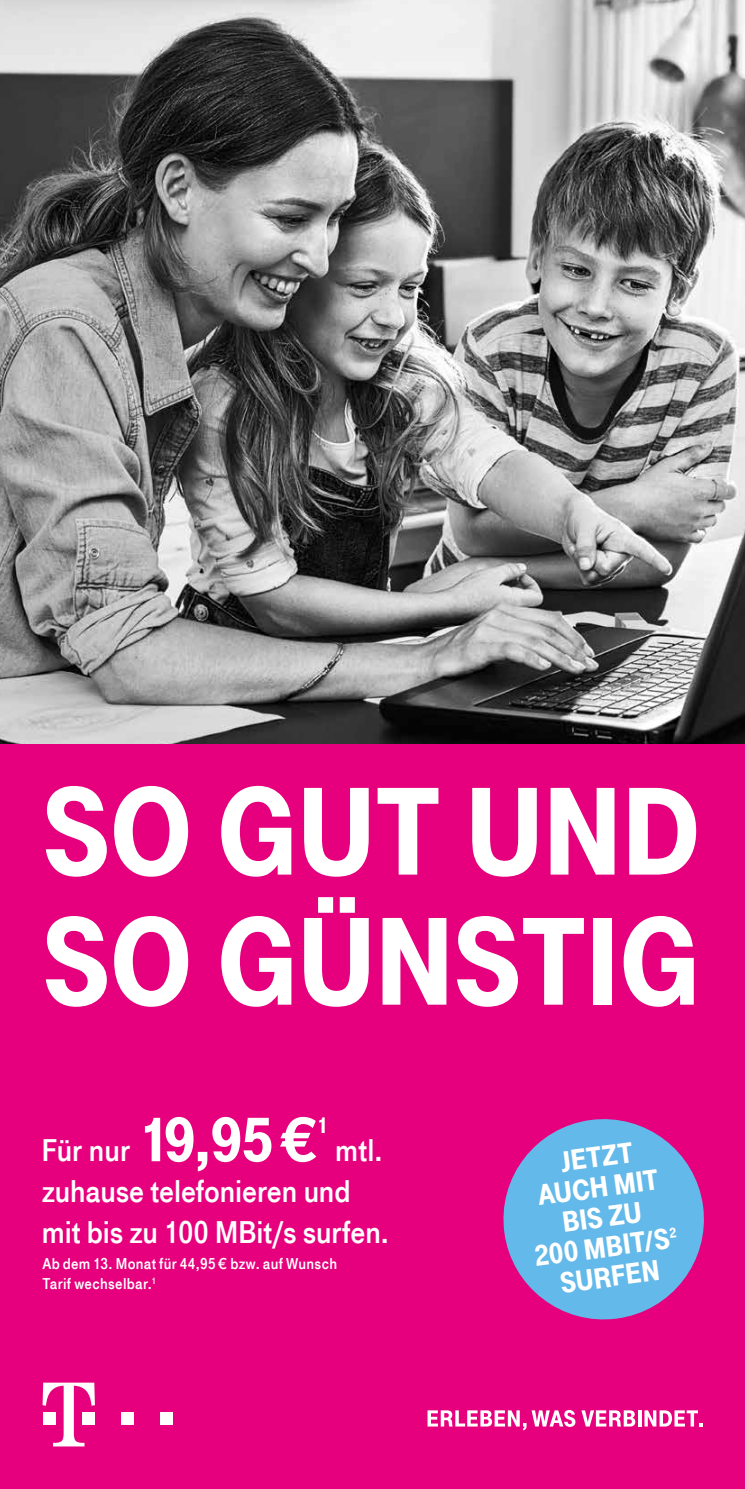
<style>
.page{position:relative;width:745px;height:1489px;background:#fff}
.page>*{position:absolute;margin:0;border:0;box-sizing:border-box;transform-origin:0 0}
.t1{font:900 130px/130px "Tele Grotesk Headline";color:#fff}
.t2{font:32.5px/40.8px "Tele Grotesk Fett";letter-spacing:-.005em;color:#fff}
.t3{font:900 30px/30px "Tele Grotesk Headline";color:#fff;text-align:center}
.t4{font:900 23.25px "Tele Grotesk Headline";color:#fff}
.t5{font:16.25px/20.2px "Tele Grotesk Fett";letter-spacing:.02em;color:#fff}
.s1{font-family:"Tele Grotesk Headline";font-weight:900;font-size:65px}
</style>
<div class="page">
<img style="left:0;top:0;width:744px;height:744px">
<div style="left:0;top:744px;width:744px;height:744px;background:#e6007d"></div>
<div style="left:121px;top:1411px;width:13px;height:13px;background:#fff"></div>
<div style="left:159px;top:1411px;width:13px;height:13px;background:#fff"></div>
<svg style="left:43px;top:1382px;width:52px;height:64px"></svg>
<svg style="left:427px;top:1410px;width:148px;height:20px"></svg>
<svg style="left:581px;top:1410px;width:54px;height:16px"></svg>
<svg style="left:638px;top:1410px;width:3px;height:16px"></svg>
<svg style="left:644px;top:1410px;width:58px;height:16px"></svg>
<svg style="left:503px;top:1119px;width:201px;height:201px;fill:#63b9e9"></svg>
<svg style="left:668px;top:1226px;width:8px;height:11px"></svg>
<h1 class="t1" style="left:43px;top:768px;width:659px">SO GUT UND<br>SO GÜNSTIG</h1>
<p class="t2" style="left:42px;top:1130px;width:278px">Für nur <span class="s1">19,95€</span></p>
<p class="t4" style="left:319px;top:1112px;width:9px">1</p>
<p class="t2" style="left:42px;top:1130px;width:348px;text-indent:293px">mtl. zuhause telefonieren und mit bis zu 100 MBit/s surfen.</p>
<p class="t5" style="left:42px;top:1253px;width:296px">Ab dem 13. Monat für 44,95€ bzw. auf Wunsch<br>Tarif wechselbar.<sup>1</sup></p>
<p class="t3" style="left:521px;top:1151px;width:152px;rotate:-7deg">JETZT<br>AUCH MIT<br>BISZU<br>200 MB IT/S</p>
<p class="t3" style="left:558px;top:1267px;width:101px;rotate:-7deg">SURFEN</p>
</div>
